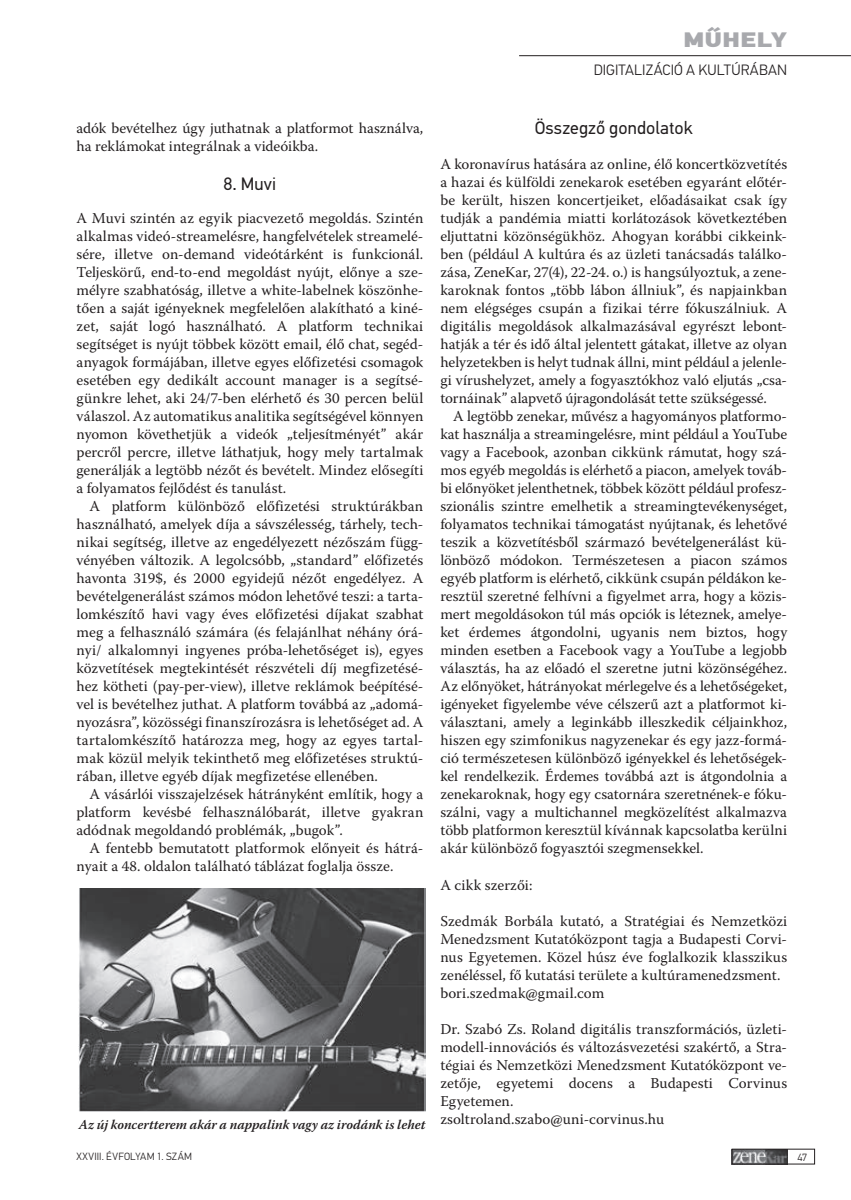
<style>
.page{position:relative;width:851px;height:1200px;background:#fff}
.page>*{position:absolute;margin:0;border:0;box-sizing:border-box;transform-origin:0 0}
.t1{font:900 21px "Din Text Pro";letter-spacing:.01em;color:#a8a9ad;scale:1.2 1}
.t2{font:18px "Din Text Pro";letter-spacing:.005em;color:#231f20}
.t3{font:15px/18px "Warnock Pro";color:#231f20;text-align:justify}
.t4{font:300 15px "Din Text Pro";color:#231f20}
.t5{font:italic 600 13.5px "Warnock Pro";color:#231f20}
.t6{font:300 10.5px "Din Text Pro";letter-spacing:.015em;color:#231f20}
</style>
<div class="page">
<hr style="left:519px;top:55px;width:331px;height:1px;background:#231f20">
<img style="left:733px;top:1150px;width:54px;height:11px">
<div style="left:731px;top:1148px;width:83px;height:15px;border:1px solid #231f20"></div>
<img style="left:79px;top:888px;width:346px;height:223px">
<h1 class="t1" style="left:683px;top:26px;width:88px">Műhely</h1>
<p class="t4" style="left:593px;top:61px;width:195px">DIGITALIZÁCIÓ A KULTÚRÁBAN</p>
<p class="t3" style="left:77px;top:119px;width:348px">adók bevételhez úgy juthatnak a platformot használva, ha reklámokat integrálnak a videóikba.</p>
<p class="t2" style="left:223px;top:173px;width:54px">8. Muvi</p>
<p class="t3" style="left:77px;top:209px;width:348px">A Muvi szintén az egyik piacvezető megoldás. Szintén alkalmas videó-streamelésre, hangfelvételek streamelé&shy;sére, illetve on-demand videótárként is funkcionál.<br>Teljeskörű, end-to-end megoldást nyújt, előnye a sze&shy;mélyre szabhatóság, illetve a white-labelnek köszönhe&shy;tően a saját igényeknek megfelelően alakítható a kiné&shy;zet, saját logó használható. A platform technikai segítséget is nyújt többek között email, élő chat, segéd&shy;anyagok formájában, illetve egyes előfizetési csomagok esetében egy dedikált account manager is a segítsé&shy;günkre lehet, aki 24/7-ben elérhető és 30 percen belül válaszol. Az automatikus analitika segítségével könnyen nyomon követhetjük a videók „teljesítményét” akár percről percre, illetve láthatjuk, hogy mely tartalmak generálják a legtöbb nézőt és bevételt. Mindez elősegíti a folyamatos fejlődést és tanulást.</p>
<p class="t3" style="left:77px;top:497px;width:348px;text-indent:13px">A platform különböző előfizetési struktúrákban használható, amelyek díja a sávszélesség, tárhely, tech&shy;nikai segítség, illetve az engedélyezett nézőszám függ&shy;vényében változik. A legolcsóbb, „standard” előfizetés havonta 319$, és 2000 egyidejű nézőt engedélyez. A bevételgenerálást számos módon lehetővé teszi: a tarta&shy;lomkészítő havi vagy éves előfizetési díjakat szabhat meg a felhasználó számára (és felajánlhat néhány órá&shy;nyi/ alkalomnyi ingyenes próba-lehetőséget is), egyes közvetítések megtekintését részvételi díj megfizetésé&shy;hez kötheti (pay-per-view), illetve reklámok beépítésé&shy;vel is bevételhez juthat. A platform továbbá az „adomá&shy;nyozásra”, közösségi finanszírozásra is lehetőséget ad. A tartalomkészítő határozza meg, hogy az egyes tartal&shy;mak közül melyik tekinthető meg előfizetéses struktú&shy;rában, illetve egyéb díjak megfizetése ellenében.</p>
<p class="t3" style="left:77px;top:785px;width:348px;text-indent:13px">A vásárlói visszajelzések hátrányként említik, hogy a platform kevésbé felhasználóbarát, illetve gyakran adódnak megoldandó problémák, „bugok”.</p>
<p class="t3" style="left:77px;top:839px;width:348px;text-indent:13px">A fentebb bemutatott platformok előnyeit és hátrá&shy;nyait a 48. oldalon található táblázat foglalja össze.</p>
<p class="t5" style="left:79px;top:1115px;width:348px">Az új koncertterem akár a nappalink vagy az irodánk is lehet</p>
<p class="t2" style="left:534px;top:117px;width:159px">Összegző gondolatok</p>
<p class="t3" style="left:440px;top:155px;width:348px">A koronavírus hatására az online, élő koncertközvetítés a hazai és külföldi zenekarok esetében egyaránt előtér&shy;be került, hiszen koncertjeiket, előadásaikat csak így tudják a pandémia miatti korlátozások következtében eljuttatni közönségükhöz. Ahogyan korábbi cikkeink&shy;ben (például A kultúra és az üzleti tanácsadás találko&shy;zása, ZeneKar, 27(4), 22-24. o.) is hangsúlyoztuk, a zene&shy;karoknak fontos „több lábon állniuk”, és napjainkban nem elégséges csupán a fizikai térre fókuszálniuk. A digitális megoldások alkalmazásával egyrészt lebont&shy;hatják a tér és idő által jelentett gátakat, illetve az olyan helyzetekben is helyt tudnak állni, mint például a jelenle&shy;gi vírushelyzet, amely a fogyasztókhoz való eljutás „csa&shy;tornáinak” alapvető újragondolását tette szükségessé.</p>
<p class="t3" style="left:440px;top:407px;width:348px;text-indent:13px">A legtöbb zenekar, művész a hagyományos platformo&shy;kat használja a streamingelésre, mint például a YouTube vagy a Facebook, azonban cikkünk rámutat, hogy szá&shy;mos egyéb megoldás is elérhető a piacon, amelyek továb&shy;bi előnyöket jelenthetnek, többek között például profes - szionális szintre emelhetik a streamingtevékenységet, folyamatos technikai támogatást nyújtanak, és lehetővé teszik a közvetítésből származó bevételgenerálást kü&shy;lönböző módokon. Természetesen a piacon számos egyéb platform is elérhető, cikkünk csupán példákon ke&shy;resztül szeretné felhívni a figyelmet arra, hogy a közis&shy;mert megoldásokon túl más opciók is léteznek, amelye&shy;ket érdemes átgondolni, ugyanis nem biztos, hogy minden esetben a Facebook vagy a YouTube a legjobb választás, ha az előadó el szeretne jutni közönségéhez.<br>Az előnyöket, hátrányokat mérlegelve és a lehetőségeket, igényeket figyelembe véve célszerű azt a platformot ki&shy;választani, amely a leginkább illeszkedik céljainkhoz, hiszen egy szimfonikus nagyzenekar és egy jazz-formá&shy;ció természetesen különböző igényekkel és lehetőségek&shy;kel rendelkezik. Érdemes továbbá azt is átgondolnia a zenekaroknak, hogy egy csatornára szeretnének-e fóku&shy;szálni, vagy a multichannel megközelítést alkalmazva több platformon keresztül kívánnak kapcsolatba kerülni akár különböző fogyasztói szegmensekkel.</p>
<p class="t3" style="left:440px;top:875px;width:94px">A cikk szerzői:</p>
<p class="t3" style="left:440px;top:911px;width:348px;text-align:left">Szedmák Borbála kutató, a Stratégiai és Nemzetközi Menedzsment Kutatóközpont tagja a Budapesti Corvi&shy;nus Egyetemen. Közel húsz éve foglalkozik klasszikus zenéléssel, fő kutatási területe a kultúramenedzsment. bori.szedmak@gmail.com</p>
<p class="t3" style="left:440px;top:1019px;width:348px;text-align:left">Dr. Szabó Zs. Roland digitális transzformációs, üzleti&shy;modell-innovációs és változásvezetési szakértő, a Stra&shy;tégiai és Nemzetközi Menedzsment Kutatóközpont ve&shy;zetője, egyetemi docens a Budapesti Corvinus Egyetemen.<br>zsoltroland.szabo@uni-corvinus.hu</p>
<p class="t6" style="left:77px;top:1149px;width:117px">XXVIII. ÉVFOLYAM 1. SZÁM</p>
<p class="t6" style="left:797px;top:1150px;width:12px">47</p>
</div>
